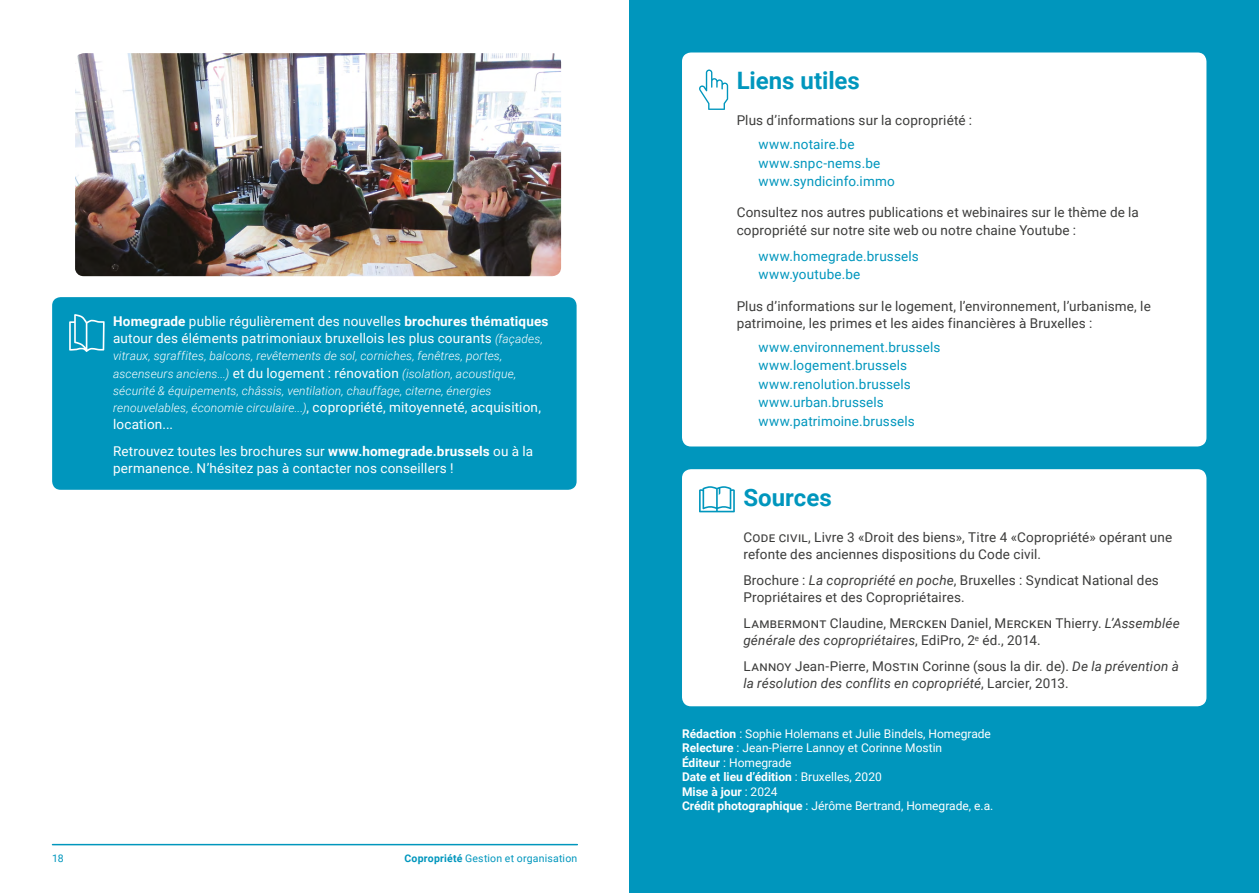
<style>
.page{position:relative;width:1259px;height:893px;background:#fff}
.page>*{position:absolute;margin:0;border:0;box-sizing:border-box;transform-origin:0 0}
.t1{font:700 24px "Roboto";letter-spacing:-.005em;color:#0096bd}
.t2{font:13.5px/17.2px "Roboto";letter-spacing:.01em;color:#3c3c3b}
.t3{font:13.5px/17.2px "Roboto";letter-spacing:.01em;color:#fff}
.t4{font:13.5px/18.5px "Roboto";letter-spacing:.015em;color:#0096bd}
.t5{font:12px/14.4px "Roboto";color:#fff}
.t6{font:italic 300 12px/17.2px "Roboto";letter-spacing:.01em;color:#fff}
.t7{font:10.5px "Roboto";letter-spacing:.02em;color:#0096bd}
.s1{font-weight:700}
.s2{font-weight:300;font-style:italic;font-size:12px}
.s3{font-weight:400;font-style:normal;font-size:13.5px}
.s4{font-style:italic}
</style>
<div class="page">
<hr style="left:52px;top:844px;width:525px;height:1px;background:#0096bd">
<div style="left:629px;top:0;width:630px;height:893px;background:#0096bd"></div>
<div style="left:682px;top:469px;width:524px;height:237px;background:#fff;border-radius:9px"></div>
<div style="left:682px;top:53px;width:524px;height:393px;background:#fff;border-radius:9px"></div>
<svg style="left:699px;top:486px;width:36px;height:26px"></svg>
<svg style="left:699px;top:70px;width:29px;height:40px"></svg>
<img style="left:75px;top:53px;width:486px;height:223px">
<div style="left:52px;top:297px;width:524px;height:193px;background:#0096bd;border-radius:9px"></div>
<svg style="left:69px;top:314px;width:36px;height:38px"></svg>
<p class="t3" style="left:113px;top:312px;width:437px"><span class="s1">Homegrade</span> publie régulièrement des nouvelles <span class="s1">brochures thématiques </span>autour des éléments patrimoniaux bruxellois les plus courants <span class="s2">(façades,</span></p>
<p class="t6" style="left:113px;top:347px;width:405px">vitraux, sgraffites, balcons, revêtements de sol, corniches, fenêtres, portes, ascenseurs anciens...) <span class="s3">et du logement : rénovation</span> (isolation, acoustique, sécurité &amp; équipements, châssis, ventilation, chauffage, citerne, énergies</p>
<p class="t3" style="left:113px;top:398px;width:429px"><span class="s2">renouvelables, économie circulaire...)</span>, copropriété, mitoyenneté, acquisition, location...</p>
<p class="t3" style="left:113px;top:442px;width:422px">Retrouvez toutes les brochures sur <span class="s1">www.homegrade.brussels</span> ou à la permanence. N’hésitez pas à contacter nos conseillers !</p>
<p class="t7" style="left:52px;top:851px;width:13px">18</p>
<p class="t7" style="left:404px;top:851px;width:174px"><span class="s1">Copropriété</span> Gestion et organisation</p>
<h1 class="t1" style="left:736px;top:64px;width:125px">Liens utiles</h1>
<p class="t2" style="left:736px;top:111px;width:237px">Plus d’informations sur la copropriété :</p>
<p class="t4" style="left:758px;top:134px;width:138px">www.notaire.be www.snpc-nems.be www.syndicinfo.immo</p>
<p class="t2" style="left:736px;top:203px;width:404px">Consultez nos autres publications et webinaires sur le thème de la copropriété sur notre site web ou notre chaine Youtube :</p>
<p class="t4" style="left:758px;top:246px;width:162px">www.homegrade.brussels www.youtube.be</p>
<p class="t2" style="left:736px;top:297px;width:416px">Plus d’informations sur le logement, l’environnement, l’urbanisme, le patrimoine, les primes et les aides financières à Bruxelles :</p>
<p class="t4" style="left:758px;top:337px;width:183px">www.environnement.brussels www.logement.brussels www.renolution.brussels www.urban.brussels www.patrimoine.brussels</p>
<h1 class="t1" style="left:743px;top:480px;width:90px">Sources</h1>
<p class="t2" style="left:743px;top:528px;width:430px">Code civil, Livre 3 «Droit des biens», Titre 4 «Copropriété» opérant une refonte des anciennes dispositions du Code civil.</p>
<p class="t2" style="left:743px;top:571px;width:417px">Brochure : <span class="s4">La copropriété en poche</span>, Bruxelles : Syndicat National des<br>Propriétaires et des Copropriétaires.</p>
<p class="t2" style="left:743px;top:614px;width:438px">Lambermont Claudine, Mercken Daniel, Mercken Thierry. <span class="s4">L’Assemblée générale des copropriétaires</span>, EdiPro, 2<sup>e</sup> éd., 2014.</p>
<p class="t2" style="left:743px;top:657px;width:437px">Lannoy Jean-Pierre, Mostin Corinne (sous la dir. de). <span class="s4">De la prévention à la résolution des conflits en copropriété</span>, Larcier, 2013.</p>
<p class="t5" style="left:682px;top:726px;width:313px"><span class="s1">Rédaction</span> : Sophie Holemans et Julie Bindels, Homegrade <span class="s1">Relecture</span> : Jean-Pierre Lannoy et Corinne Mostin<br><span class="s1">Éditeur</span> : Homegrade<br><span class="s1">Date et lieu d’édition</span> : Bruxelles, 2020<br><span class="s1">Mise à jour</span> : 2024<br><span class="s1">Crédit photographique</span> : Jérôme Bertrand, Homegrade, e.a.</p>
</div>
